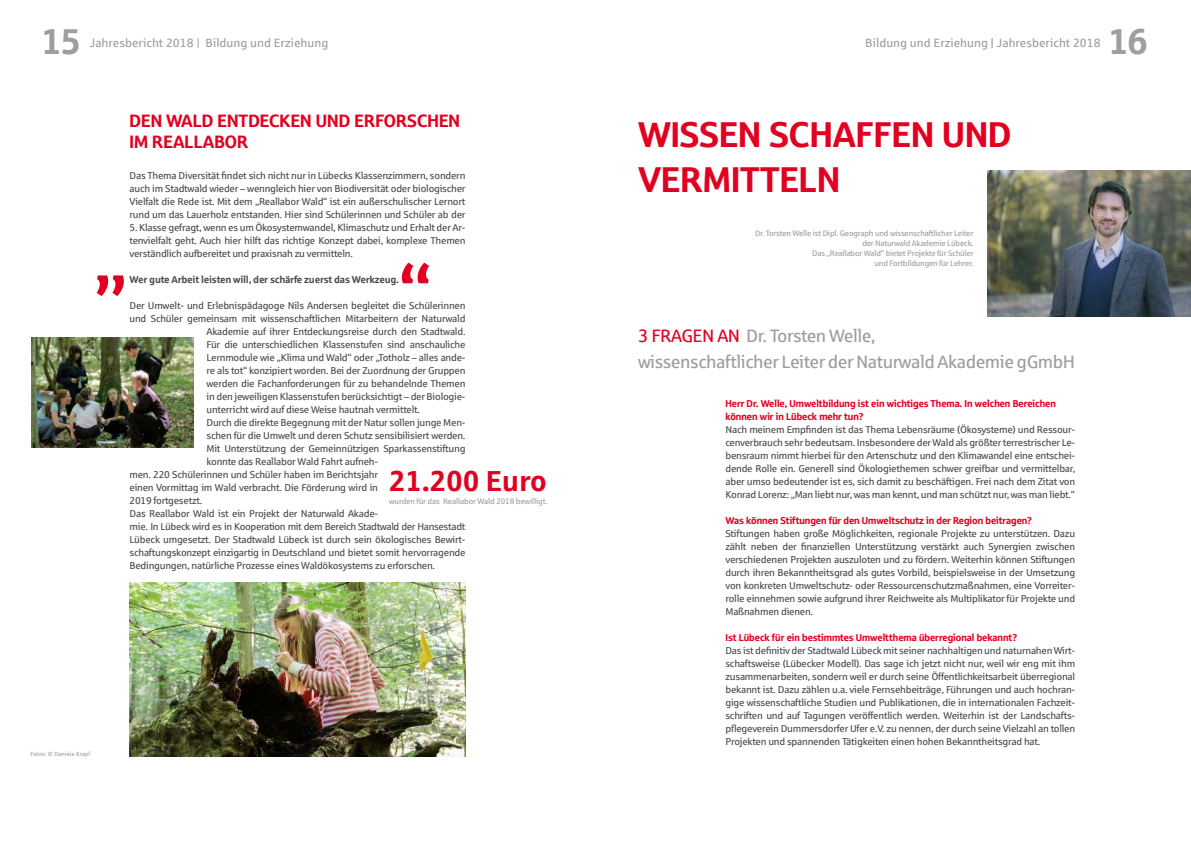
<style>
.page{position:relative;width:1191px;height:842px;background:#fff}
.page>*{position:absolute;margin:0;border:0;box-sizing:border-box;transform-origin:0 0}
.t1{font:700 72px "Sparkasse Rg";color:#e20020}
.t2{font:36px/45.5px "Sparkasse Head";color:#e20020}
.t3{font:36px "Sparkasse Head";color:#9c9e9f}
.t4{font:700 29px "Sparkasse Rg";letter-spacing:-.01em;color:#e20020}
.t5{font:18px/26px "Sparkasse Rg";letter-spacing:-.025em;color:#9c9e9f}
.t6{font:18px/21.6px "Sparkasse Head";color:#e20020}
.t7{font:12px "Sparkasse Rg";color:#9c9e9f}
.t8{font:10px/13px "Sparkasse Rg";letter-spacing:-.025em;color:#4b4b4d;text-align:justify}
.t9{font:10px/13px "Sparkasse Head";color:#e20020}
.t10{font:700 10px "Sparkasse Rg";letter-spacing:-.025em;color:#4b4b4d}
.t11{font:8px/10px "Sparkasse Rg";letter-spacing:-.025em;color:#9c9e9f;text-align:right}
.t12{font:6px "Sparkasse Rg";color:#9c9e9f}
.s1{font-family:"Sparkasse Head"}
.s2{color:#e20020}
</style>
<div class="page">
<img style="left:987px;top:170px;width:204px;height:146px">
<img style="left:130px;top:583px;width:335px;height:174px">
<img style="left:32px;top:338px;width:161px;height:109px">
<h2 class="t3" style="left:43px;top:18px;width:39px">15</h2>
<h2 class="t3" style="left:1109px;top:18px;width:40px">16</h2>
<p class="t7" style="left:90px;top:35px;width:240px">Jahresbericht 2018 | Bildung und Erziehung</p>
<p class="t7" style="left:865px;top:35px;width:237px">Bildung und Erziehung <span class="s1">|</span> Jahresbericht 2018</p>
<h3 class="t6" style="left:129px;top:109px;width:332px">DEN WALD ENTDECKEN UND ERFORSCHEN<br>IM REALLABOR</h3>
<p class="t8" style="left:129px;top:169px;width:337px">Das Thema Diversität findet sich nicht nur in Lübecks Klassenzimmern, sondern auch im Stadtwald wieder – wenngleich hier von Biodiversität oder biologischer Vielfalt die Rede ist. Mit dem „Reallabor Wald“ ist ein außerschulischer Lernort rund um das Lauerholz entstanden. Hier sind Schülerinnen und Schüler ab der</p>
<p class="t8" style="left:129px;top:221px;width:337px">5. Klasse gefragt, wenn es um Ökosystemwandel, Klimaschutz und Erhalt der Ar&shy;tenvielfalt geht. Auch hier hilft das richtige Konzept dabei, komplexe Themen verständlich aufbereitet und praxisnah zu vermitteln.</p>
<p class="t10" style="left:129px;top:273px;width:271px">Wer gute Arbeit leisten will, der schärfe zuerst das Werkzeug.</p>
<p class="t8" style="left:129px;top:299px;width:337px">Der Umwelt- und Erlebnispädagoge Nils Andersen begleitet die Schülerinnen</p>
<p class="t8" style="left:129px;top:312px;width:337px">und Schüler gemeinsam mit wissenschaftlichen Mitarbeitern der Naturwald</p>
<p class="t8" style="left:206px;top:325px;width:260px">Akademie auf ihrer Entdeckungsreise durch den Stadtwald.</p>
<p class="t8" style="left:206px;top:338px;width:260px">Für die unterschiedlichen Klassenstufen sind anschauliche</p>
<p class="t8" style="left:206px;top:351px;width:260px">Lernmodule wie „Klima und Wald“ oder „Totholz – alles ande-</p>
<p class="t8" style="left:206px;top:364px;width:260px">re als tot“ konzipiert worden. Bei der Zuordnung der Gruppen</p>
<p class="t8" style="left:206px;top:377px;width:260px">werden die Fachanforderungen für zu behandelnde Themen</p>
<p class="t8" style="left:206px;top:390px;width:260px">in den jeweiligen Klassenstufen berücksichtigt – der Biologie-</p>
<p class="t8" style="left:206px;top:403px;width:215px">unterricht wird auf diese Weise hautnah vermittelt.</p>
<p class="t8" style="left:206px;top:416px;width:260px">Durch die direkte Begegnung mit der Natur sollen junge Men-</p>
<p class="t8" style="left:206px;top:429px;width:260px">schen für die Umwelt und deren Schutz sensibilisiert werden.</p>
<p class="t8" style="left:206px;top:442px;width:260px">Mit Unterstützung der Gemeinnützigen Sparkassenstiftung</p>
<p class="t8" style="left:206px;top:455px;width:173px">konnte das Reallabor Wald Fahrt aufneh-</p>
<p class="t8" style="left:129px;top:468px;width:250px">men. 220 Schülerinnen und Schüler haben im Berichtsjahr</p>
<p class="t8" style="left:129px;top:481px;width:250px">einen Vormittag im Wald verbracht. Die Förderung wird in</p>
<p class="t8" style="left:129px;top:494px;width:74px">2019 fortgesetzt.</p>
<p class="t8" style="left:129px;top:507px;width:250px">Das Reallabor Wald ist ein Projekt der Naturwald Akade-</p>
<p class="t8" style="left:129px;top:520px;width:337px">mie. In Lübeck wird es in Kooperation mit dem Bereich Stadtwald der Hansestadt</p>
<p class="t8" style="left:129px;top:533px;width:337px">Lübeck umgesetzt. Der Stadtwald Lübeck ist durch sein ökologisches Bewirt-</p>
<p class="t8" style="left:129px;top:546px;width:337px">schaftungskonzept einzigartig in Deutschland und bietet somit hervorragende</p>
<p class="t8" style="left:129px;top:559px;width:307px">Bedingungen, natürliche Prozesse eines Waldökosystems zu erforschen.</p>
<h1 class="t1" style="left:432px;top:343px;width:35px;rotate:-180deg">„</h1>
<h1 class="t1" style="left:94px;top:215px;width:35px">„</h1>
<h3 class="t4" style="left:389px;top:462px;width:160px">21.200 Euro</h3>
<p class="t11" style="left:389px;top:496px;width:160px">wurden für das Reallabor Wald 2018 bewilligt.</p>
<p class="t12" style="left:30px;top:751px;width:62px">Fotos: © Daniela Krapf</p>
<h2 class="t2" style="left:638px;top:110px;width:375px">WISSEN SCHAFFEN UND<br>VERMITTELN</h2>
<p class="t11" style="left:755px;top:228px;width:220px">Dr. Torsten Welle ist Dipl. Geograph und wissenschaftlicher Leiter der Naturwald Akademie Lübeck.<br>Das „Reallabor Wald“ bietet Projekte für Schüler<br>und Fortbildungen für Lehrer.</p>
<h3 class="t5" style="left:638px;top:322px;width:438px"><span class="s2">3 FRAGEN AN</span> Dr. Torsten Welle,<br>wissenschaftlicher Leiter der Naturwald Akademie gGmbH</h3>
<p class="t9" style="left:725px;top:396px;width:332px">Herr Dr. Welle, Umweltbildung ist ein wichtiges Thema. In welchen Bereichen können wir in Lübeck mehr tun?</p>
<p class="t8" style="left:725px;top:422px;width:351px">Nach meinem Empfinden ist das Thema Lebensräume (Ökosysteme) und Ressour&shy;cenverbrauch sehr bedeutsam. Insbesondere der Wald als größter terrestrischer Le&shy;bensraum nimmt hierbei für den Artenschutz und den Klimawandel eine entschei&shy;dende Rolle ein. Generell sind Ökologiethemen schwer greifbar und vermittelbar, aber umso bedeutender ist es, sich damit zu beschäftigen. Frei nach dem Zitat von Konrad Lorenz: „Man liebt nur, was man kennt, und man schützt nur, was man liebt.“</p>
<p class="t9" style="left:725px;top:513px;width:308px">Was können Stiftungen für den Umweltschutz in der Region beitragen?</p>
<p class="t8" style="left:725px;top:526px;width:351px">Stiftungen haben große Möglichkeiten, regionale Projekte zu unterstützen. Dazu zählt neben der finanziellen Unterstützung verstärkt auch Synergien zwischen verschiedenen Projekten auszuloten und zu fördern. Weiterhin können Stiftungen durch ihren Bekanntheitsgrad als gutes Vorbild, beispielsweise in der Umsetzung von konkreten Umweltschutz- oder Ressourcenschutzmaßnahmen, eine Vorreiter&shy;rolle einnehmen sowie aufgrund ihrer Reichweite als Multiplikator für Projekte und Maßnahmen dienen.</p>
<p class="t9" style="left:725px;top:630px;width:293px">Ist Lübeck für ein bestimmtes Umweltthema überregional bekannt?</p>
<p class="t8" style="left:725px;top:643px;width:351px">Das ist definitiv der Stadtwald Lübeck mit seiner nachhaltigen und naturnahen Wirt&shy;schaftsweise (Lübecker Modell). Das sage ich jetzt nicht nur, weil wir eng mit ihm zusammenarbeiten, sondern weil er durch seine Öffentlichkeitsarbeit überregional bekannt ist. Dazu zählen u.a. viele Fernsehbeiträge, Führungen und auch hochran&shy;gige wissenschaftliche Studien und Publikationen, die in internationalen Fachzeit&shy;schriften und auf Tagungen veröffentlich werden. Weiterhin ist der Landschafts&shy;pflegeverein Dummersdorfer Ufer e.V. zu nennen, der durch seine Vielzahl an tollen Projekten und spannenden Tätigkeiten einen hohen Bekanntheitsgrad hat.</p>
</div>
